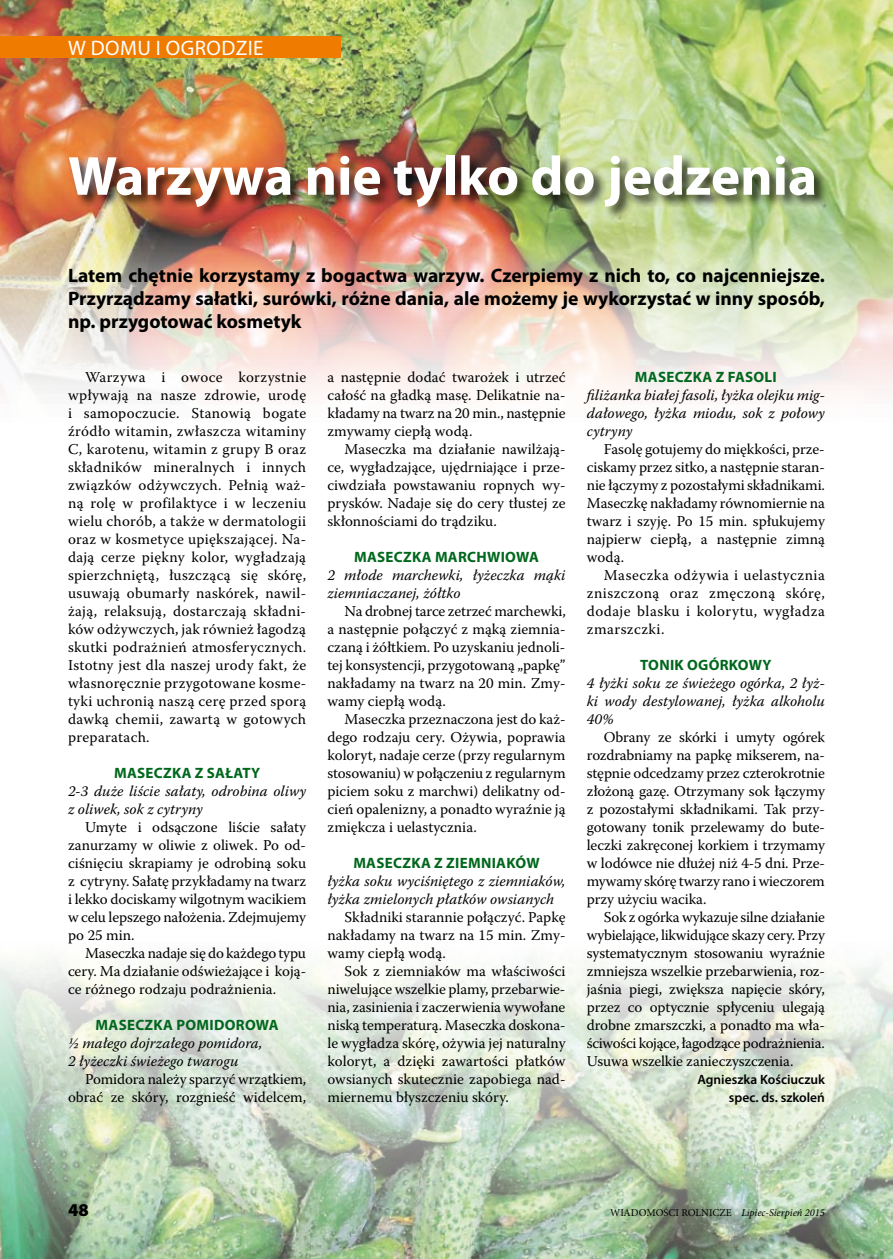
<style>
.page{position:relative;width:893px;height:1259px;background:#fff}
.page>*{position:absolute;margin:0;border:0;box-sizing:border-box;transform-origin:0 0}
.t1{font:700 55.5px "Myriad Pro";color:#fff}
.t2{font:21px "Myriad Pro";letter-spacing:.02em;color:#fff}
.t3{font:700 19.5px/23.4px "Myriad Pro";color:#000;text-align:justify}
.t4{font:900 18px "Myriad Pro";color:#000}
.t5{font:15px/18px "Warnock Pro";color:#000;text-align:justify}
.t6{font:italic 15px/18px "Warnock Pro";color:#000}
.t7{font:700 15px "Myriad Pro";letter-spacing:.02em;color:#01671d}
.t8{font:600 13.5px/18px "Myriad Pro";color:#000;text-align:right}
.t9{font:italic 10.5px "Minion Pro";letter-spacing:-.005em;color:#000}
.s1{font-style:normal}
.s2{color:#d9dada}
</style>
<div class="page">
<img style="left:0;top:957px;width:893px;height:302px">
<img style="left:0;top:0;width:893px;height:393px">
<div style="left:0;top:36px;width:340px;height:21px;background:#ef7c00"></div>
<div style="left:66px;top:153px;width:827px;height:100px;background:#000;opacity:.75"></div>
<h2 class="t2" style="left:68px;top:35px;width:197px">W DOMU I OGRODZIE</h2>
<h1 class="t1" style="left:68px;top:140px;width:751px">Warzywa nie tylko do jedzenia</h1>
<h3 class="t3" style="left:68px;top:263px;width:758px">Latem chętnie korzystamy z bogactwa warzyw. Czerpiemy z nich to, co najcenniejsze.<br>Przyrządzamy sałatki, surówki, różne dania, ale możemy je wykorzystać w inny sposób, np. przygotować kosmetyk</h3>
<p class="t5" style="left:68px;top:367px;width:240px;text-indent:17px">Warzywa i owoce korzystnie wpływają na nasze zdrowie, urodę i samopoczucie. Stanowią bogate źródło witamin, zwłaszcza witaminy C, karotenu, witamin z grupy B oraz składników mineralnych i innych związków odżywczych. Pełnią waż&shy;ną rolę w profilaktyce i w leczeniu wielu chorób, a także w dermatologii oraz w kosmetyce upiększającej. Na&shy;dają cerze piękny kolor, wygładzają spierzchniętą, łuszczącą się skórę, usuwają obumarły naskórek, nawil&shy;żają, relaksują, dostarczają składni&shy;ków odżywczych, jak również łagodzą skutki podrażnień atmosferycznych.<br>Istotny jest dla naszej urody fakt, że własnoręcznie przygotowane kosme&shy;tyki uchronią naszą cerę przed sporą dawką chemii, zawartą w gotowych preparatach.</p>
<p class="t7" style="left:114px;top:763px;width:148px">Maseczka z sałaty</p>
<p class="t6" style="left:68px;top:781px;width:240px">2-3 duże liście sałaty, odrobina oliwy z oliwek, sok z cytryny</p>
<p class="t5" style="left:68px;top:817px;width:240px;text-indent:17px">Umyte i odsączone liście sałaty zanurzamy w oliwie z oliwek. Po od&shy;ciśnięciu skrapiamy je odrobiną soku z cytryny. Sałatę przykładamy na twarz i lekko dociskamy wilgotnym wacikiem w celu lepszego nałożenia. Zdejmujemy po 25 min.</p>
<p class="t5" style="left:68px;top:943px;width:240px;text-indent:17px">Maseczka nadaje się do każdego typu cery. Ma działanie odświeżające i koją&shy;ce różnego rodzaju podrażnienia.</p>
<p class="t7" style="left:96px;top:1015px;width:185px">Maseczka pomidorowa</p>
<p class="t6" style="left:68px;top:1033px;width:196px">½ małego dojrzałego pomidora,<br>2 łyżeczki świeżego twarogu</p>
<p class="t5" style="left:68px;top:1069px;width:240px;text-align:right">Pomidora należy sparzyć wrzątkiem, obrać ze skóry, rozgnieść widelcem,</p>
<p class="t5" style="left:327px;top:367px;width:240px">a następnie dodać twarożek i utrzeć całość na gładką masę. Delikatnie na&shy;kładamy na twarz na 20 min., następnie zmywamy ciepłą wodą.</p>
<p class="t5" style="left:327px;top:439px;width:240px;text-indent:17px">Maseczka ma działanie nawilżają&shy;ce, wygładzające, ujędrniające i prze&shy;ciwdziała powstawaniu ropnych wy&shy;prysków. Nadaje się do cery tłustej ze skłonnościami do trądziku.</p>
<p class="t7" style="left:354px;top:547px;width:186px">Maseczka marchwiowa</p>
<p class="t6" style="left:327px;top:565px;width:240px">2 młode marchewki, łyżeczka mąki ziemniaczanej, żółtko</p>
<p class="t5" style="left:327px;top:601px;width:240px;text-indent:17px">Na drobnej tarce zetrzeć marchewki, a następnie połączyć z mąką ziemnia&shy;czaną i żółtkiem. Po uzyskaniu jednoli&shy;tej konsystencji, przygotowaną „papkę” nakładamy na twarz na 20 min. Zmy&shy;wamy ciepłą wodą.</p>
<p class="t5" style="left:327px;top:709px;width:240px;text-indent:17px">Maseczka przeznaczona jest do każ&shy;dego rodzaju cery. Ożywia, poprawia koloryt, nadaje cerze (przy regularnym stosowaniu) w połączeniu z regularnym piciem soku z marchwi) delikatny od&shy;cień opalenizny, a ponadto wyraźnie ją zmiękcza i uelastycznia.</p>
<p class="t7" style="left:353px;top:853px;width:188px">Maseczka z ziemniaków</p>
<p class="t6" style="left:327px;top:871px;width:240px">łyżka soku wyciśniętego z ziemniaków, łyżka zmielonych płatków owsianych</p>
<p class="t5" style="left:327px;top:907px;width:240px;text-indent:17px">Składniki starannie połączyć. Papkę nakładamy na twarz na 15 min. Zmy&shy;wamy ciepłą wodą.</p>
<p class="t5" style="left:327px;top:961px;width:240px;text-indent:17px">Sok z ziemniaków ma właściwości niwelujące wszelkie plamy, przebarwie&shy;nia, zasinienia i zaczerwienia wywołane niską temperaturą. Maseczka doskona&shy;le wygładza skórę, ożywia jej naturalny koloryt, a dzięki zawartości płatków owsianych skutecznie zapobiega nad&shy;miernemu błyszczeniu skóry.</p>
<p class="t7" style="left:635px;top:367px;width:143px">Maseczka z fasoli</p>
<p class="t6" style="left:587px;top:385px;width:240px;text-align:justify">filiżanka białej fasoli, łyżka olejku mig&shy;dałowego, łyżka miodu, sok z połowy cytryny</p>
<p class="t5" style="left:587px;top:439px;width:240px;text-indent:17px">Fasolę gotujemy do miękkości, prze&shy;ciskamy przez sitko, a następnie staran&shy;nie łączymy z pozostałymi składnikami.<br>Maseczkę nakładamy równomiernie na twarz i szyję. Po 15 min. spłukujemy najpierw ciepłą, a następnie zimną wodą.</p>
<p class="t5" style="left:587px;top:565px;width:240px;text-indent:17px">Maseczka odżywia i uelastycznia zniszczoną oraz zmęczoną skórę, dodaje blasku i kolorytu, wygładza zmarszczki.</p>
<p class="t7" style="left:640px;top:655px;width:133px">Tonik ogórkowy</p>
<p class="t6" style="left:587px;top:673px;width:240px;text-align:justify">4 łyżki soku ze świeżego ogórka, 2 łyż&shy;ki wody destylowanej, łyżka alkoholu 40%</p>
<p class="t5" style="left:587px;top:727px;width:240px;text-indent:17px">Obrany ze skórki i umyty ogórek rozdrabniamy na papkę mikserem, na&shy;stępnie odcedzamy przez czterokrotnie złożoną gazę. Otrzymany sok łączymy z pozostałymi składnikami. Tak przy&shy;gotowany tonik przelewamy do bute&shy;leczki zakręconej korkiem i trzymamy w lodówce nie dłużej niż 4-5 dni. Prze&shy;mywamy skórę twarzy rano i wieczorem przy użyciu wacika.</p>
<p class="t5" style="left:587px;top:907px;width:240px;text-indent:17px">Sok z ogórka wykazuje silne działanie wybielające, likwidujące skazy cery. Przy systematycznym stosowaniu wyraźnie zmniejsza wszelkie przebarwienia, roz&shy;jaśnia piegi, zwiększa napięcie skóry, przez co optycznie spłyceniu ulegają drobne zmarszczki, a ponadto ma wła&shy;ściwości kojące, łagodzące podrażnienia.<br>Usuwa wszelkie zanieczyszczenia.</p>
<p class="t8" style="left:697px;top:1070px;width:129px">Agnieszka Kościuczuk spec. ds. szkoleń</p>
<p class="t4" style="left:68px;top:1200px;width:22px">48</p>
<p class="t9" style="left:610px;top:1206px;width:216px"><span class="s1">WIADOMOŚCI ROLNICZE</span> <span class="s2">•</span> Lipiec-Sierpień 2015</p>
</div>
